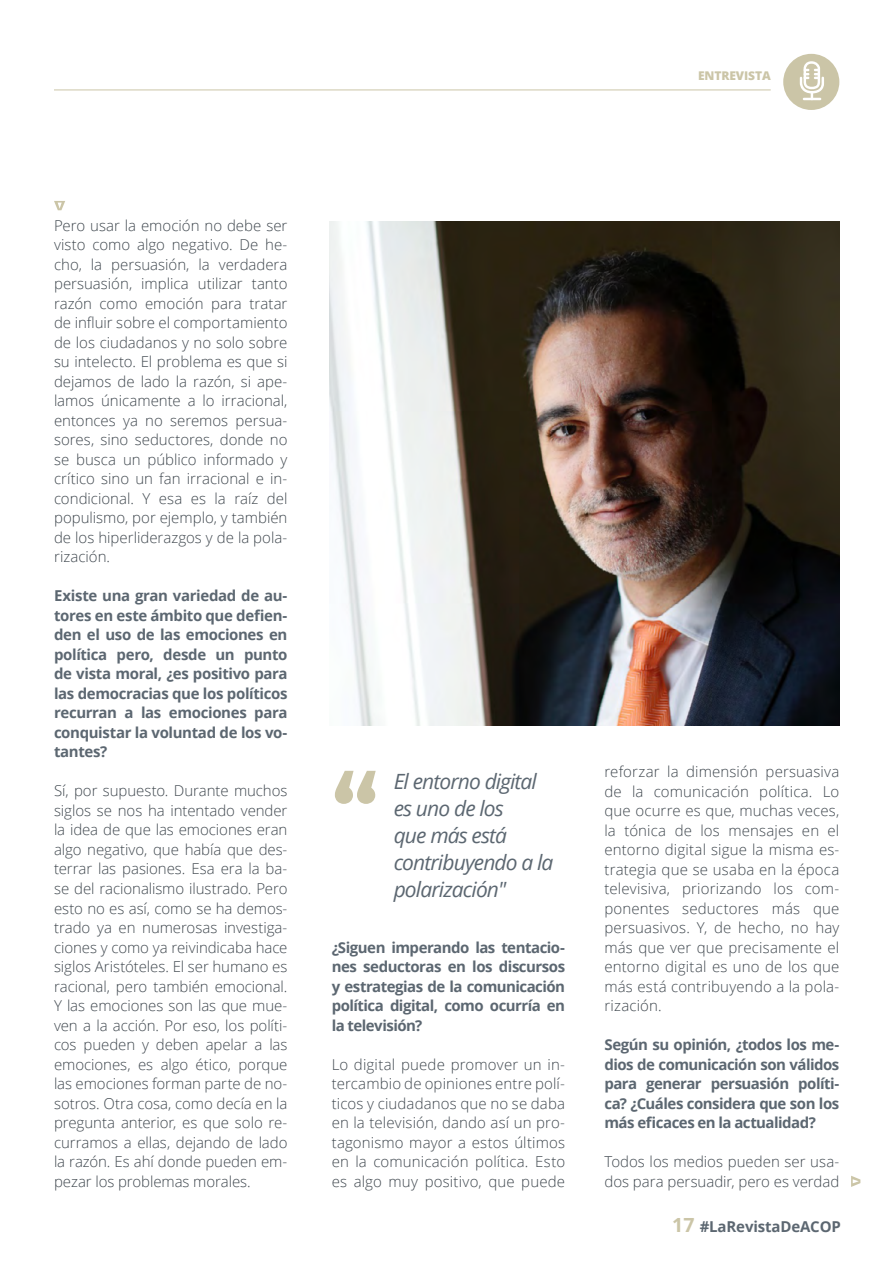
<style>
.page{position:relative;width:893px;height:1263px;background:#fff}
.page>*{position:absolute;margin:0;border:0;box-sizing:border-box;transform-origin:0 0}
.t1{font:700 108px "Fira Sans";color:#cbc5a7}
.t2{font:italic 21px/27px "Open Sans";letter-spacing:-.04em;color:#5c6771}
.t3{font:300 15px/19.5px "Open Sans";color:#40484f;text-align:justify}
.t4{font:700 15px/19.5px "Open Sans";letter-spacing:-.03em;color:#5c6771;text-align:justify}
.t5{font:700 15px "Open Sans";letter-spacing:-.01em;color:#5c6771}
.t6{font:800 12px "Open Sans";letter-spacing:-.01em;color:#cbc5a7}
.s1{font-size:19.5px;color:#cbc5a7}
</style>
<div class="page">
<img style="left:329px;top:222px;width:510px;height:504px">
<svg style="left:54px;top:201px;width:11px;height:9px"></svg>
<hr style="left:54px;top:90px;width:717px;height:1px;background:#cbc5a7">
<div style="left:783px;top:54px;width:56px;height:56px;background:#cbc5a7;border-radius:50%"></div>
<svg style="left:800px;top:61px;width:24px;height:39px"></svg>
<svg style="left:851px;top:1176px;width:9px;height:11px"></svg>
<p class="t6" style="left:698px;top:67px;width:74px">ENTREVISTA</p>
<p class="t3" style="left:54px;top:215px;width:235px">Pero usar la emoción no debe ser visto como algo negativo. De he&shy;cho, la persuasión, la verdadera persuasión, implica utilizar tanto razón como emoción para tratar de influir sobre el comportamiento de los ciudadanos y no solo sobre su intelecto. El problema es que si dejamos de lado la razón, si ape&shy;lamos únicamente a lo irracional, entonces ya no seremos persua&shy;sores, sino seductores, donde no se busca un público informado y crítico sino un fan irracional e in&shy;condicional. Y esa es la raíz del populismo, por ejemplo, y también de los hiperliderazgos y de la pola&shy;rización.</p>
<p class="t4" style="left:54px;top:586px;width:235px">Existe una gran variedad de au&shy;tores en este ámbito que defien&shy;den el uso de las emociones en política pero, desde un punto de vista moral, ¿es positivo para las democracias que los políticos recurran a las emociones para conquistar la voluntad de los vo&shy;tantes?</p>
<p class="t3" style="left:54px;top:781px;width:235px">Sí, por supuesto. Durante muchos siglos se nos ha intentado vender la idea de que las emociones eran algo negativo, que había que des&shy;terrar las pasiones. Esa era la ba&shy;se del racionalismo ilustrado. Pero esto no es así, como se ha demos&shy;trado ya en numerosas investiga&shy;ciones y como ya reivindicaba hace siglos Aristóteles. El ser humano es racional, pero también emocional.<br>Y las emociones son las que mue&shy;ven a la acción. Por eso, los políti&shy;cos pueden y deben apelar a las emociones, es algo ético, porque las emociones forman parte de no&shy;sotros. Otra cosa, como decía en la pregunta anterior, es que solo re&shy;curramos a ellas, dejando de lado la razón. Es ahí donde pueden em&shy;pezar los problemas morales.</p>
<h1 class="t1" style="left:331px;top:740px;width:50px">“</h1>
<h2 class="t2" style="left:394px;top:767px;width:161px">El entorno digital es uno de los<br>que más está contribuyendo a la polarización"</h2>
<p class="t4" style="left:332px;top:937px;width:235px">¿Siguen imperando las tentacio&shy;nes seductoras en los discursos y estrategias de la comunicación política digital, como ocurría en la televisión?</p>
<p class="t3" style="left:332px;top:1054px;width:235px">Lo digital puede promover un in&shy;tercambio de opiniones entre polí&shy;ticos y ciudadanos que no se daba en la televisión, dando así un pro&shy;tagonismo mayor a estos últimos en la comunicación política. Esto es algo muy positivo, que puede</p>
<p class="t3" style="left:604px;top:762px;width:236px">reforzar la dimensión persuasiva de la comunicación política. Lo que ocurre es que, muchas veces, la tónica de los mensajes en el entorno digital sigue la misma es&shy;trategia que se usaba en la época televisiva, priorizando los com&shy;ponentes seductores más que persuasivos. Y, de hecho, no hay más que ver que precisamente el entorno digital es uno de los que más está contribuyendo a la pola&shy;rización.</p>
<p class="t4" style="left:604px;top:1035px;width:236px">Según su opinión, ¿todos los me&shy;dios de comunicación son válidos para generar persuasión políti&shy;ca? ¿Cuáles considera que son los más eficaces en la actualidad?</p>
<p class="t3" style="left:604px;top:1152px;width:236px">Todos los medios pueden ser usa&shy;dos para persuadir, pero es verdad</p>
<p class="t5" style="left:672px;top:1216px;width:170px"><span class="s1">17</span> #LaRevistaDeACOP</p>
</div>
